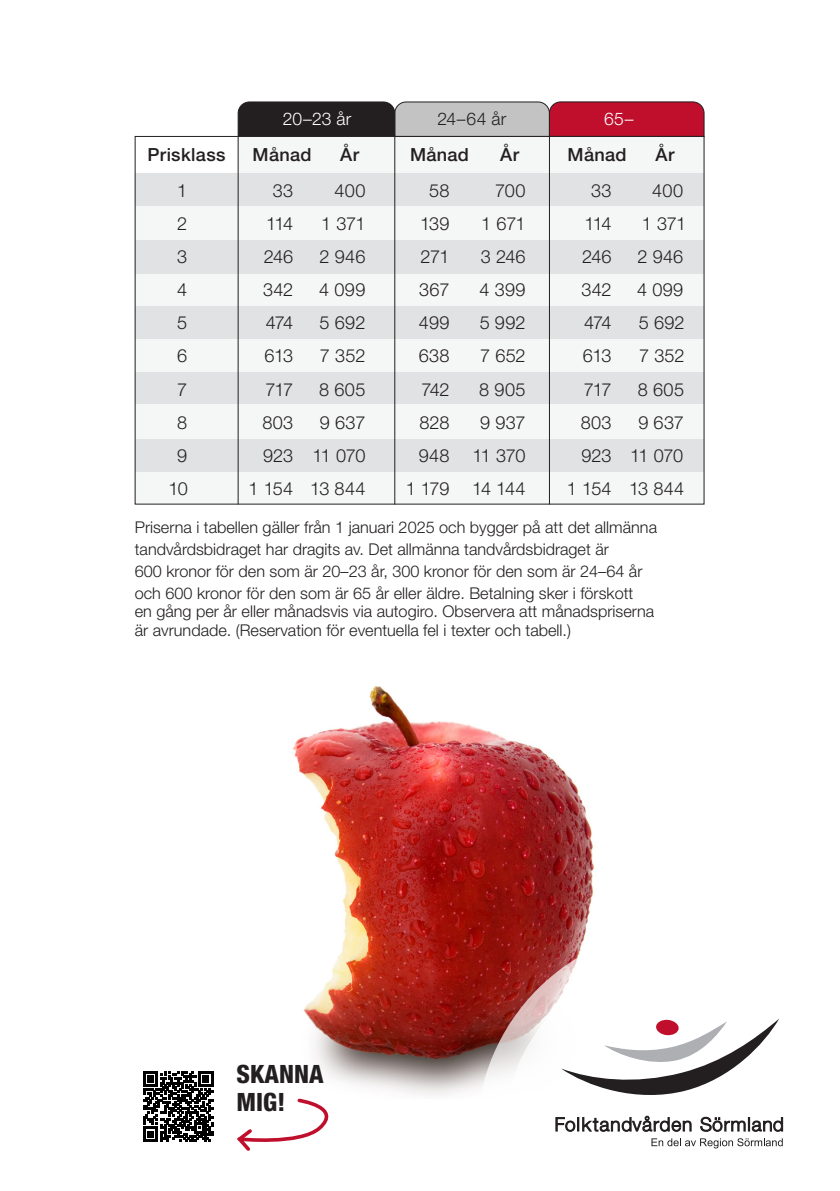
<style>
.page{position:relative;width:840px;height:1191px;background:#fff}
.page>*{position:absolute;margin:0;border:0;box-sizing:border-box;transform-origin:0 0}
.t1{font:800 condensed 25.2px "Helvetica Neue LT Pro";color:#231f20}
.Tabelltext{font:300 18px "Helvetica Neue LT Pro";letter-spacing:.005em;color:#231f20}
.t2{font:500 18px "Helvetica Neue LT Pro";letter-spacing:.02em;color:#231f20}
.t3{font:300 17.4px "Helvetica Neue LT Pro";letter-spacing:.01em;color:#fff}
.t4{font:300 17.4px "Helvetica Neue LT Pro";color:#231f20}
.Liten_text{font:300 16.2px/22px "Helvetica Neue LT Pro";color:#231f20}
</style>
<div class="page">
<img style="left:293px;top:686px;width:301px;height:409px">
<svg style="left:476px;top:928px;width:308px;height:221px"></svg>
<svg style="left:560px;top:1018px;width:218px;height:85px"></svg>
<svg style="left:554px;top:1115px;width:229px;height:33px"></svg>
<svg style="left:134px;top:136px;width:570px;height:369px"></svg>
<svg style="left:237px;top:101px;width:467px;height:36px;background:#88505a"></svg>
<svg style="left:143px;top:1071px;width:70px;height:70px"></svg>
<svg style="left:237px;top:1098px;width:92px;height:53px"></svg>
<p class="t3" style="left:282px;top:108px;width:70px">20–23 år</p>
<p class="t4" style="left:437px;top:108px;width:70px">24–64 år</p>
<p class="t3" style="left:604px;top:108px;width:31px">65–</p>
<p class="t2" style="left:147px;top:144px;width:79px">Prisklass</p>
<p class="t2" style="left:252px;top:144px;width:60px">Månad</p>
<p class="t2" style="left:340px;top:144px;width:20px">År</p>
<p class="t2" style="left:410px;top:144px;width:60px">Månad</p>
<p class="t2" style="left:500px;top:144px;width:20px">År</p>
<p class="t2" style="left:567px;top:144px;width:60px">Månad</p>
<p class="t2" style="left:655px;top:144px;width:20px">År</p>
<p class="Tabelltext" style="left:177px;top:179px;width:12px">1</p>
<p class="Tabelltext" style="left:273px;top:179px;width:22px">33</p>
<p class="Tabelltext" style="left:334px;top:179px;width:32px">400</p>
<p class="Tabelltext" style="left:429px;top:179px;width:22px">58</p>
<p class="Tabelltext" style="left:495px;top:179px;width:32px">700</p>
<p class="Tabelltext" style="left:591px;top:179px;width:22px">33</p>
<p class="Tabelltext" style="left:651px;top:179px;width:32px">400</p>
<p class="Tabelltext" style="left:177px;top:212px;width:12px">2</p>
<p class="Tabelltext" style="left:266px;top:212px;width:29px">114</p>
<p class="Tabelltext" style="left:321px;top:212px;width:46px">1 371</p>
<p class="Tabelltext" style="left:420px;top:212px;width:31px">139</p>
<p class="Tabelltext" style="left:481px;top:212px;width:46px">1 671</p>
<p class="Tabelltext" style="left:584px;top:212px;width:29px">114</p>
<p class="Tabelltext" style="left:641px;top:212px;width:46px">1 371</p>
<p class="Tabelltext" style="left:177px;top:246px;width:12px">3</p>
<p class="Tabelltext" style="left:263px;top:246px;width:31px">246</p>
<p class="Tabelltext" style="left:319px;top:246px;width:47px">2 946</p>
<p class="Tabelltext" style="left:420px;top:246px;width:30px">271</p>
<p class="Tabelltext" style="left:480px;top:246px;width:46px">3 246</p>
<p class="Tabelltext" style="left:581px;top:246px;width:31px">246</p>
<p class="Tabelltext" style="left:637px;top:246px;width:47px">2 946</p>
<p class="Tabelltext" style="left:177px;top:279px;width:12px">4</p>
<p class="Tabelltext" style="left:263px;top:279px;width:32px">342</p>
<p class="Tabelltext" style="left:319px;top:279px;width:48px">4 099</p>
<p class="Tabelltext" style="left:419px;top:279px;width:32px">367</p>
<p class="Tabelltext" style="left:479px;top:279px;width:47px">4 399</p>
<p class="Tabelltext" style="left:581px;top:279px;width:32px">342</p>
<p class="Tabelltext" style="left:636px;top:279px;width:48px">4 099</p>
<p class="Tabelltext" style="left:177px;top:312px;width:12px">5</p>
<p class="Tabelltext" style="left:265px;top:312px;width:29px">474</p>
<p class="Tabelltext" style="left:319px;top:312px;width:47px">5 692</p>
<p class="Tabelltext" style="left:418px;top:312px;width:32px">499</p>
<p class="Tabelltext" style="left:479px;top:312px;width:47px">5 992</p>
<p class="Tabelltext" style="left:583px;top:312px;width:29px">474</p>
<p class="Tabelltext" style="left:638px;top:312px;width:47px">5 692</p>
<p class="Tabelltext" style="left:177px;top:345px;width:12px">6</p>
<p class="Tabelltext" style="left:264px;top:345px;width:30px">613</p>
<p class="Tabelltext" style="left:320px;top:345px;width:47px">7 352</p>
<p class="Tabelltext" style="left:418px;top:345px;width:32px">638</p>
<p class="Tabelltext" style="left:480px;top:345px;width:47px">7 652</p>
<p class="Tabelltext" style="left:582px;top:345px;width:30px">613</p>
<p class="Tabelltext" style="left:638px;top:345px;width:47px">7 352</p>
<p class="Tabelltext" style="left:177px;top:378px;width:12px">7</p>
<p class="Tabelltext" style="left:265px;top:378px;width:29px">717</p>
<p class="Tabelltext" style="left:319px;top:378px;width:48px">8 605</p>
<p class="Tabelltext" style="left:421px;top:378px;width:30px">742</p>
<p class="Tabelltext" style="left:479px;top:378px;width:48px">8 905</p>
<p class="Tabelltext" style="left:583px;top:378px;width:29px">717</p>
<p class="Tabelltext" style="left:637px;top:378px;width:48px">8 605</p>
<p class="Tabelltext" style="left:177px;top:411px;width:12px">8</p>
<p class="Tabelltext" style="left:262px;top:411px;width:32px">803</p>
<p class="Tabelltext" style="left:320px;top:411px;width:47px">9 637</p>
<p class="Tabelltext" style="left:419px;top:411px;width:32px">828</p>
<p class="Tabelltext" style="left:480px;top:411px;width:47px">9 937</p>
<p class="Tabelltext" style="left:580px;top:411px;width:32px">803</p>
<p class="Tabelltext" style="left:638px;top:411px;width:47px">9 637</p>
<p class="Tabelltext" style="left:177px;top:444px;width:12px">9</p>
<p class="Tabelltext" style="left:263px;top:444px;width:104px">923 11 070</p>
<p class="Tabelltext" style="left:418px;top:444px;width:32px">948</p>
<p class="Tabelltext" style="left:472px;top:444px;width:54px">11 370</p>
<p class="Tabelltext" style="left:581px;top:444px;width:103px">923 11 070</p>
<p class="Tabelltext" style="left:168px;top:477px;width:21px">10</p>
<p class="Tabelltext" style="left:248px;top:477px;width:118px">1 154 13 844</p>
<p class="Tabelltext" style="left:405px;top:477px;width:45px">1 179</p>
<p class="Tabelltext" style="left:472px;top:477px;width:55px">14 144</p>
<p class="Tabelltext" style="left:566px;top:477px;width:119px">1 154 13 844</p>
<p class="Liten_text" style="left:135px;top:515px;width:523px">Priserna i tabellen gäller från 1 januari 2025 och bygger på att det allmänna tandvårdsbidraget har dragits av. Det allmänna tandvårdsbidraget är<br>600 kronor för den som är 20–23 år, 300 kronor för den som är 24–64 år och 600 kronor för den som är 65 år eller äldre. Betalning sker i förskott</p>
<p class="Liten_text" style="left:135px;top:600px;width:520px">en gång per år eller månadsvis via autogiro. Observera att månadspriserna</p>
<p class="Liten_text" style="left:135px;top:619px;width:437px">är avrundade. (Reservation för eventuella fel i texter och tabell.)</p>
<p class="t1" style="left:236px;top:1058px;width:89px">SKANNA</p>
<p class="t1" style="left:236px;top:1086px;width:51px">MIG!</p>
</div>
